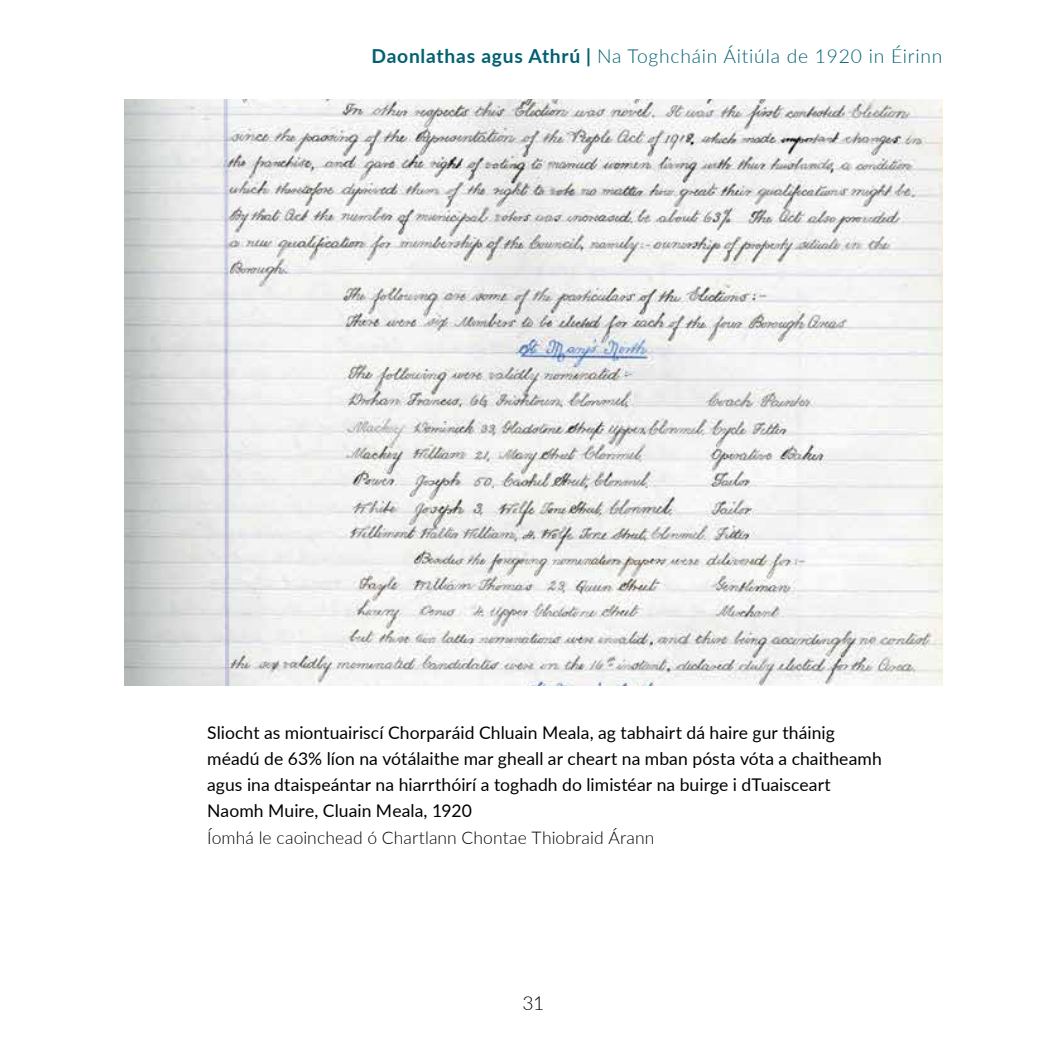
<style>
.page{position:relative;width:1042px;height:1042px;background:#fff}
.page>*{position:absolute;margin:0;border:0;box-sizing:border-box;transform-origin:0 0}
.t1{font:300 19.25px "Lato";letter-spacing:.04em;color:#006071}
.t2{font:300 19.25px "Lato";color:#000}
.t3{font:17.5px/26.2px "Lato";letter-spacing:.005em;color:#000}
.t4{font:300 17.5px "Lato";letter-spacing:.005em;color:#000}
.s1{font-weight:700}
</style>
<div class="page">
<img style="left:124px;top:99px;width:819px;height:587px">
<p class="t1" style="left:371px;top:43px;width:572px"><span class="s1">Daonlathas agus Athrú</span> Na Toghcháin Áitiúla de 1920 in Éirinn</p>
<p class="t3" style="left:207px;top:718px;width:676px">Sliocht as miontuairiscí Chorparáid Chluain Meala, ag tabhairt dá haire gur tháinig méadú de 63% líon na vótálaithe mar gheall ar cheart na mban pósta vóta a chaitheamh agus ina dtaispeántar na hiarrthóirí a toghadh do limistéar na buirge i dTuaisceart Naomh Muire, Cluain Meala, 1920</p>
<p class="t4" style="left:207px;top:825px;width:449px">Íomhá le caoinchead ó Chartlann Chontae Thiobraid Árann</p>
<p class="t2" style="left:522px;top:989px;width:23px">31</p>
</div>
